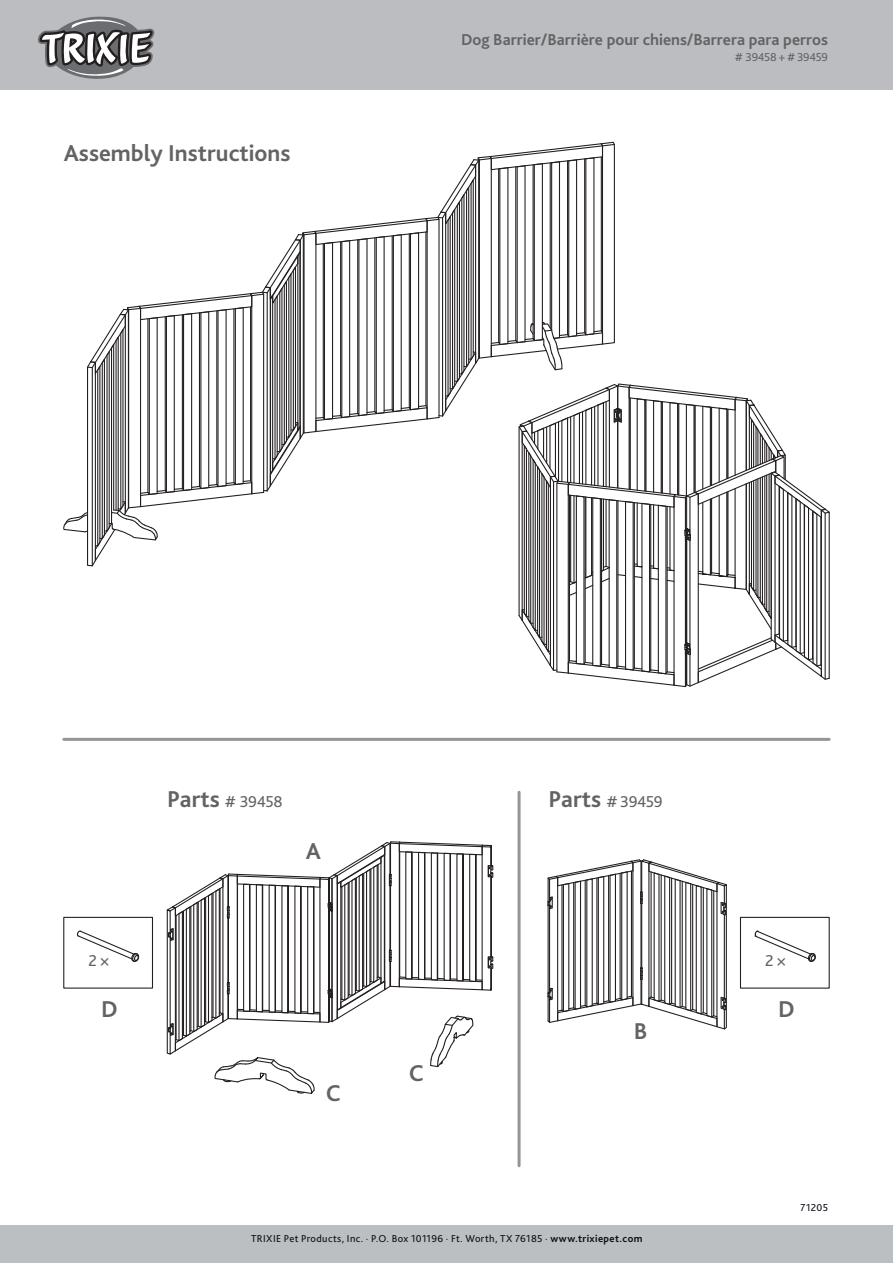
<style>
.page{position:relative;width:893px;height:1263px;background:#fff}
.page>*{position:absolute;margin:0;border:0;box-sizing:border-box;transform-origin:0 0}
.t1{font:700 24px "Bliss Pro";color:#636366}
.t2{font:700 16.5px "Bliss Pro";color:#636366}
.t3{font:16.5px "Bliss Pro";letter-spacing:-.03em;color:#636366}
.t4{font:12px "Bliss Pro";letter-spacing:-.03em;color:#636366}
.t5{font:10.5px "Bliss Pro";letter-spacing:.03em;color:#0a0d14}
.s1{font-weight:700;font-size:24px}
.s2{font-weight:700}
</style>
<div class="page">
<div style="left:0;top:0;width:893px;height:89px;background:#bcbdc0"></div>
<svg style="left:38px;top:16px;width:116px;height:63px"></svg>
<div style="left:0;top:1225px;width:893px;height:38px;background:#bbbfc1"></div>
<hr style="left:64px;top:738px;width:765px;height:3px;background:#939598">
<svg style="left:77px;top:930px;width:63px;height:32px"></svg>
<div style="left:63px;top:917px;width:90px;height:72px;border:1px solid #231f20"></div>
<svg style="left:754px;top:930px;width:62px;height:32px"></svg>
<div style="left:740px;top:917px;width:90px;height:72px;border:1px solid #231f20"></div>
<svg style="left:166px;top:841px;width:328px;height:253px"></svg>
<svg style="left:547px;top:859px;width:180px;height:171px"></svg>
<svg style="left:63px;top:141px;width:767px;height:547px"></svg>
<svg style="left:63px;top:321px;width:481px;height:205px"></svg>
<hr style="left:518px;top:792px;width:3px;height:374px;background:#939598">
<h2 class="t2" style="left:461px;top:29px;width:369px">Dog Barrier/Barrière pour chiens/Barrera para perros</h2>
<h1 class="t1" style="left:64px;top:138px;width:228px">Assembly Instructions</h1>
<p class="t4" style="left:735px;top:50px;width:95px"># 39458 + # 39459</p>
<h2 class="t3" style="left:89px;top:950px;width:22px">2×</h2>
<h1 class="t1" style="left:101px;top:994px;width:18px">D</h1>
<h2 class="t3" style="left:167px;top:792px;width:117px"><span class="s1">Parts</span> # 39458</h2>
<h2 class="t3" style="left:549px;top:792px;width:116px"><span class="s1">Parts</span> # 39459</h2>
<h1 class="t1" style="left:306px;top:836px;width:17px">A</h1>
<h1 class="t1" style="left:326px;top:1078px;width:17px">C</h1>
<h1 class="t1" style="left:409px;top:1058px;width:17px">C</h1>
<h1 class="t1" style="left:634px;top:1016px;width:15px">B</h1>
<p class="t5" style="left:251px;top:1231px;width:393px">TRIXIE Pet Products, Inc. · P.O. Box 101196 · Ft. Worth, TX 76185 · <span class="s2">www.trixiepet.com</span></p>
<h2 class="t3" style="left:765px;top:950px;width:22px">2×</h2>
<h1 class="t1" style="left:778px;top:994px;width:18px">D</h1>
<p class="t5" style="left:801px;top:1201px;width:29px">71205</p>
</div>
